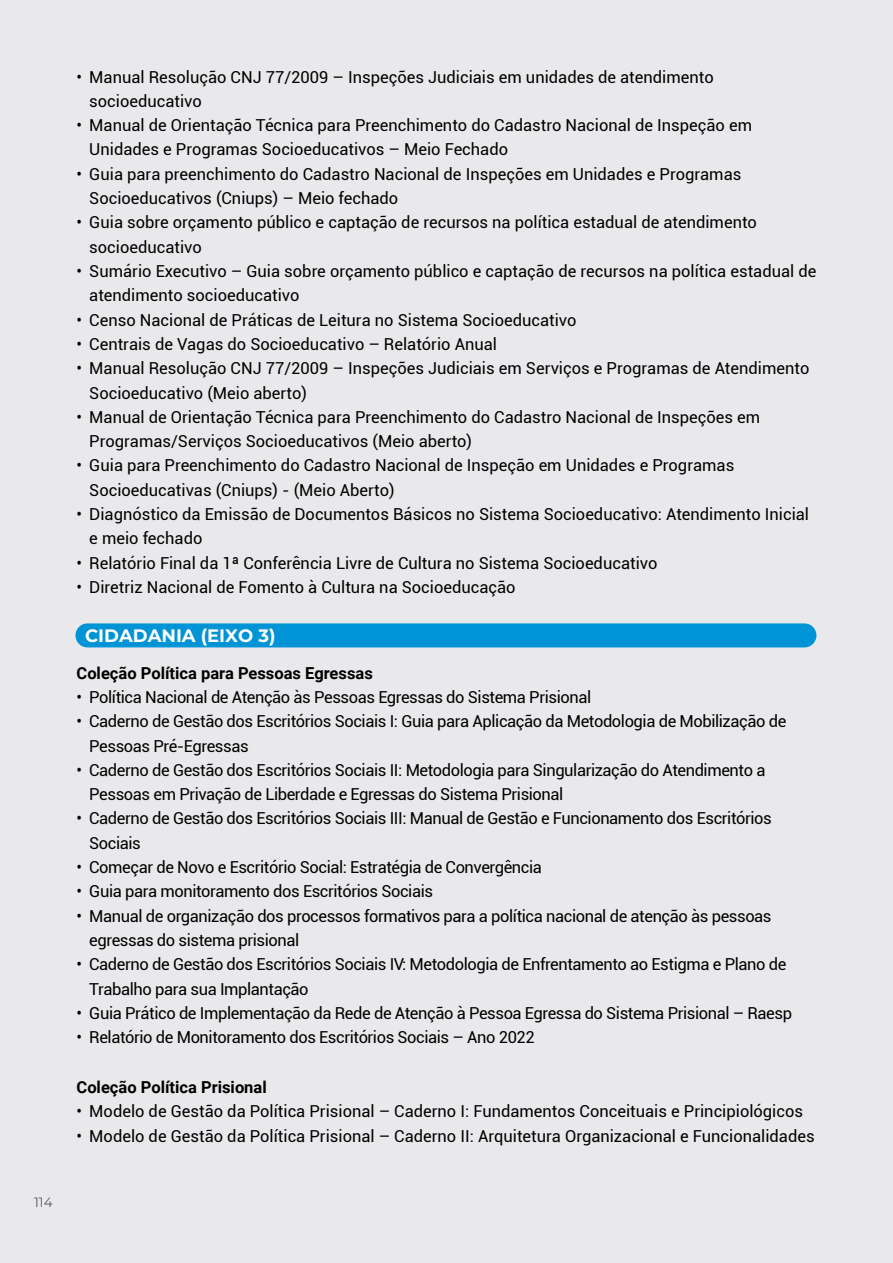
<style>
.page{position:relative;width:893px;height:1263px;background:#e9e9ec}
.page>*{position:absolute;margin:0;border:0;box-sizing:border-box;transform-origin:0 0}
.t1{font:100 18px "Montserrat";color:#fff}
.t2{font:16.5px/24.3px "Roboto";color:#000}
.t3{font:16.5px/24.3px "Roboto";letter-spacing:-.025em;color:#000}
.t4{font:700 16.5px "Roboto";color:#000}
.t5{font:100 13.5px "Montserrat";color:#5e5e61}
</style>
<div class="page">
<div style="left:75px;top:623px;width:741px;height:24px;background:#0094d6;border-radius:12px"></div>
<p class="t5" style="left:34px;top:1193px;width:20px">114</p>
<p class="t2" style="left:89px;top:64px;width:626px;text-indent:-13px">• Manual Resolução CNJ 77/2009 – Inspeções Judiciais em unidades de atendimento socioeducativo</p>
<p class="t2" style="left:89px;top:113px;width:664px;text-indent:-13px">• Manual de Orientação Técnica para Preenchimento do Cadastro Nacional de Inspeção em<br>Unidades e Programas Socioeducativos – Meio Fechado</p>
<p class="t2" style="left:89px;top:161px;width:654px;text-indent:-13px">• Guia para preenchimento do Cadastro Nacional de Inspeções em Unidades e Programas<br>Socioeducativos (Cniups) – Meio fechado</p>
<p class="t2" style="left:89px;top:210px;width:669px;text-indent:-13px">• Guia sobre orçamento público e captação de recursos na política estadual de atendimento socioeducativo</p>
<p class="t2" style="left:89px;top:258px;width:729px;text-indent:-13px">• Sumário Executivo – Guia sobre orçamento público e captação de recursos na política estadual de atendimento socioeducativo</p>
<p class="t2" style="left:77px;top:307px;width:501px">• Censo Nacional de Práticas de Leitura no Sistema Socioeducativo</p>
<p class="t2" style="left:77px;top:331px;width:422px">• Centrais de Vagas do Socioeducativo – Relatório Anual</p>
<p class="t2" style="left:89px;top:356px;width:722px;text-indent:-13px">• Manual Resolução CNJ 77/2009 – Inspeções Judiciais em Serviços e Programas de Atendimento<br>Socioeducativo (Meio aberto)</p>
<p class="t2" style="left:89px;top:404px;width:672px;text-indent:-13px">• Manual de Orientação Técnica para Preenchimento do Cadastro Nacional de Inspeções em<br>Programas/Serviços Socioeducativos (Meio aberto)</p>
<p class="t2" style="left:89px;top:453px;width:646px;text-indent:-13px">• Guia para Preenchimento do Cadastro Nacional de Inspeção em Unidades e Programas<br>Socioeducativas (Cniups) - (Meio Aberto)</p>
<p class="t2" style="left:89px;top:501px;width:721px;text-indent:-13px">• Diagnóstico da Emissão de Documentos Básicos no Sistema Socioeducativo: Atendimento Inicial e meio fechado</p>
<p class="t2" style="left:77px;top:550px;width:582px">• Relatório Final da 1ª Conferência Livre de Cultura no Sistema Socioeducativo</p>
<p class="t2" style="left:77px;top:574px;width:441px">• Diretriz Nacional de Fomento à Cultura na Socioeducação</p>
<p class="t1" style="left:85px;top:623px;width:192px">CIDADANIA (EIXO 3)</p>
<p class="t4" style="left:77px;top:661px;width:298px">Coleção Política para Pessoas Egressas</p>
<p class="t3" style="left:77px;top:684px;width:516px">• Política Nacional de Atenção às Pessoas Egressas do Sistema Prisional</p>
<p class="t3" style="left:89px;top:708px;width:698px;text-indent:-13px">• Caderno de Gestão dos Escritórios Sociais I: Guia para Aplicação da Metodologia de Mobilização de<br>Pessoas Pré-Egressas</p>
<p class="t3" style="left:89px;top:757px;width:678px;text-indent:-13px">• Caderno de Gestão dos Escritórios Sociais II: Metodologia para Singularização do Atendimento a<br>Pessoas em Privação de Liberdade e Egressas do Sistema Prisional</p>
<p class="t3" style="left:89px;top:806px;width:684px;text-indent:-13px">• Caderno de Gestão dos Escritórios Sociais III: Manual de Gestão e Funcionamento dos Escritórios<br>Sociais</p>
<p class="t3" style="left:77px;top:854px;width:467px">• Começar de Novo e Escritório Social: Estratégia de Convergência</p>
<p class="t3" style="left:77px;top:879px;width:358px">• Guia para monitoramento dos Escritórios Sociais</p>
<p class="t3" style="left:89px;top:903px;width:684px;text-indent:-13px">• Manual de organização dos processos formativos para a política nacional de atenção às pessoas egressas do sistema prisional</p>
<p class="t3" style="left:89px;top:952px;width:698px;text-indent:-13px">• Caderno de Gestão dos Escritórios Sociais IV: Metodologia de Enfrentamento ao Estigma e Plano de<br>Trabalho para sua Implantação</p>
<p class="t3" style="left:77px;top:1000px;width:717px">• Guia Prático de Implementação da Rede de Atenção à Pessoa Egressa do Sistema Prisional – Raesp</p>
<p class="t3" style="left:77px;top:1024px;width:460px">• Relatório de Monitoramento dos Escritórios Sociais – Ano 2022</p>
<p class="t4" style="left:77px;top:1075px;width:192px">Coleção Política Prisional</p>
<p class="t2" style="left:77px;top:1099px;width:728px">• Modelo de Gestão da Política Prisional – Caderno I: Fundamentos Conceituais e Principiológicos</p>
<p class="t2" style="left:77px;top:1123px;width:740px">• Modelo de Gestão da Política Prisional – Caderno II: Arquitetura Organizacional e Funcionalidades</p>
</div>
